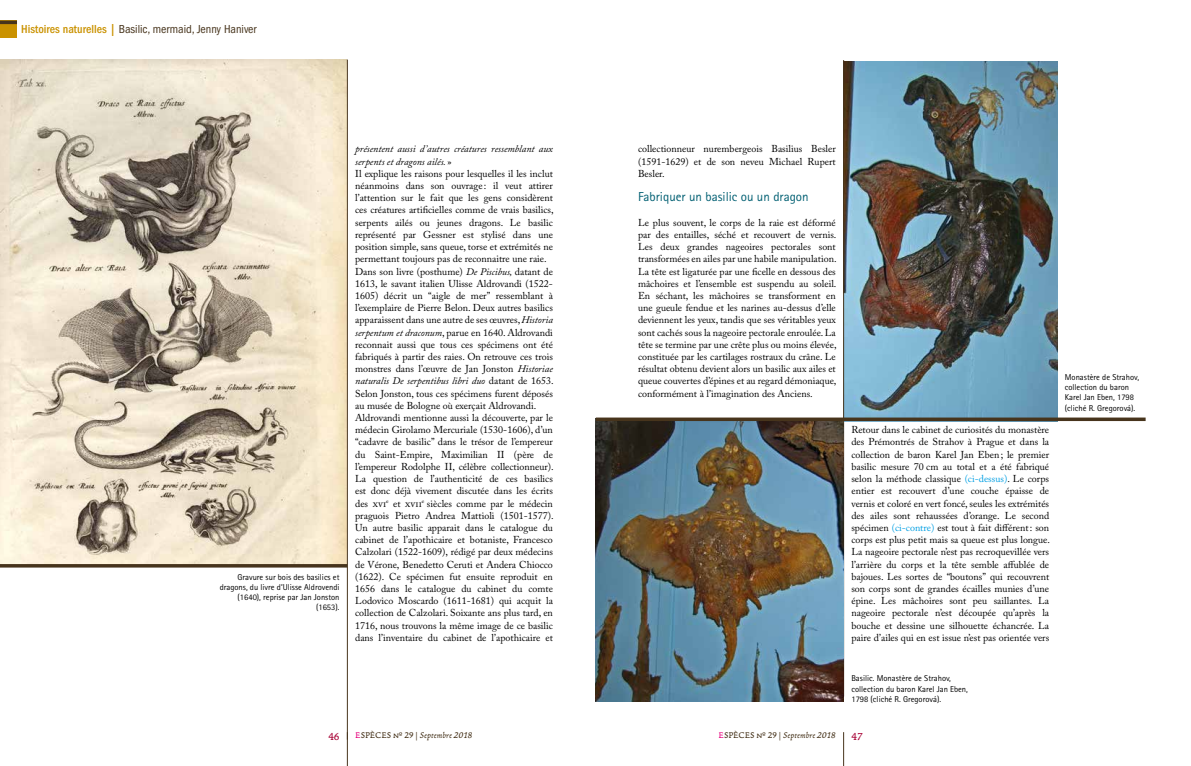
<style>
.page{position:relative;width:1191px;height:766px;background:#fff}
.page>*{position:absolute;margin:0;border:0;box-sizing:border-box;transform-origin:0 0}
.t1{font:13px "Rotis Sans Serif";color:#005f72}
.t2{font:condensed 12px "ITC Franklin Gothic Std";color:#47341c}
.t3{font:11px "Francesco";color:#aa0b3c}
.t4{font:10px/12.2px "Adobe Caslon Pro";color:#000;text-align:justify}
.t5{font:italic 9px "Francesco";letter-spacing:.01em;color:#47341c}
.t6{font:8.5px/10.2px "Rotis Sans Serif";color:#000}
.s1{font-weight:500;color:#ca9200}
.s2{font-style:italic}
.s3{color:#009fe3}
.s4{font-style:normal;color:#e6007d}
.s5{font-style:normal}
</style>
<div class="page">
<hr style="left:347px;top:732px;width:1px;height:33px;background:#47341c">
<hr style="left:843px;top:732px;width:1px;height:33px;background:#47341c">
<div style="left:0;top:21px;width:17px;height:17px;background:#ca9200"></div>
<hr style="left:0;top:21px;width:17px;height:3px;background:#47341c">
<img style="left:844px;top:61px;width:213px;height:356px">
<img style="left:0;top:60px;width:347px;height:504px">
<hr style="left:347px;top:60px;width:1px;height:679px;background:#47341c">
<hr style="left:843px;top:60px;width:1px;height:636px;background:#47341c">
<hr style="left:0;top:564px;width:347px;height:3px;background:#47341c">
<img style="left:595px;top:419px;width:248px;height:282px">
<svg style="left:596px;top:417px;width:549px;height:4px;background:#584a37"></svg>
<p class="t2" style="left:21px;top:22px;width:237px"><span class="s1">Histoires naturelles |</span> Basilic, mermaid, Jenny Haniver</p>
<p class="t6" style="left:220px;top:571px;width:121px;text-align:right">Gravure sur bois des basilics et dragons, du livre d’Ulisse Aldrovendi (1640), reprise par Jan Jonston (1653).</p>
<p class="t4" style="left:355px;top:143px;width:200px;text-align:left"><span class="s2">présentent aussi d’autres créatures ressemblant aux serpents et dragons ailés.</span> »<br>Il explique les raisons pour lesquelles il les inclut néanmoins dans son ouvrage : il veut attirer l’attention sur le fait que les gens considèrent ces créatures artificielles comme de vrais basilics, serpents ailés ou jeunes dragons. Le basilic représenté par Gessner est stylisé dans une position simple, sans queue, torse et extrémités ne permettant toujours pas de reconnaitre une raie.<br>Dans son livre (posthume) <span class="s2">De Piscibus,</span> datant de 1613, le savant italien Ulisse Aldrovandi (1522- 1605) décrit un “aigle de mer” ressemblant à l’exemplaire de Pierre Belon. Deux autres basilics apparaissent dans une autre de ses œuvres, <span class="s2">Historia serpentum et draconum</span>, parue en 1640. Aldrovandi reconnait aussi que tous ces spécimens ont été fabriqués à partir des raies. On retrouve ces trois monstres dans l’œuvre de Jan Jonston <span class="s2">Historiae naturalis De serpentibus libri duo</span> datant de 1653.<br>Selon Jonston, tous ces spécimens furent déposés au musée de Bologne où exerçait Aldrovandi.<br>Aldrovandi mentionne aussi la découverte, par le médecin Girolamo Mercuriale (1530-1606), d’un “cadavre de basilic” dans le trésor de l’empereur du Saint-Empire, Maximilian II (père de l’empereur Rodolphe II, célèbre collectionneur).<br>La question de l’authenticité de ces basilics est donc déjà vivement discutée dans les écrits des XVI<sup>e</sup> et XVII<sup>e</sup> siècles comme par le médecin praguois Pietro Andrea Mattioli (1501-1577).<br>Un autre basilic apparait dans le catalogue du cabinet de l’apothicaire et botaniste, Francesco Calzolari (1522-1609), rédigé par deux médecins de Vérone, Benedetto Ceruti et Andera Chiocco (1622). Ce spécimen fut ensuite reproduit en 1656 dans le catalogue du cabinet du comte Lodovico Moscardo (1611-1681) qui acquit la collection de Calzolari. Soixante ans plus tard, en 1716, nous trouvons la même image de ce basilic dans l’inventaire du cabinet de l’apothicaire et</p>
<p class="t4" style="left:638px;top:143px;width:199px">collectionneur nurembergeois Basilius Besler (1591-1629) et de son neveu Michael Rupert Besler.</p>
<h1 class="t1" style="left:638px;top:189px;width:172px">Fabriquer un basilic ou un dragon</h1>
<p class="t4" style="left:638px;top:216px;width:200px">Le plus souvent, le corps de la raie est déformé par des entailles, séché et recouvert de vernis.<br>Les deux grandes nageoires pectorales sont transformées en ailes par une habile manipulation.<br>La tête est ligaturée par une ficelle en dessous des mâchoires et l’ensemble est suspendu au soleil.<br>En séchant, les mâchoires se transforment en une gueule fendue et les narines au-dessus d’elle deviennent les yeux, tandis que ses véritables yeux sont cachés sous la nageoire pectorale enroulée. La tête se termine par une crête plus ou moins élevée, constituée par les cartilages rostraux du crâne. Le résultat obtenu devient alors un basilic aux ailes et queue couvertes d’épines et au regard démoniaque, conformément à l’imagination des Anciens.</p>
<p class="t4" style="left:851px;top:423px;width:200px">Retour dans le cabinet de curiosités du monastère des Prémontrés de Strahov à Prague et dans la collection de baron Karel Jan Eben; le premier basilic mesure 70 cm au total et a été fabriqué selon la méthode classique <span class="s3">(ci-dessus)</span>. Le corps entier est recouvert d’une couche épaisse de vernis et coloré en vert foncé, seules les extrémités des ailes sont rehaussées d’orange. Le second spécimen <span class="s3">(ci-contre)</span> est tout à fait différent: son corps est plus petit mais sa queue est plus longue.<br>La nageoire pectorale n’est pas recroquevillée vers l’arrière du corps et la tête semble affublée de bajoues. Les sortes de “boutons” qui recouvrent son corps sont de grandes écailles munies d’une épine. Les mâchoires sont peu saillantes. La nageoire pectorale n’est découpée qu’après la bouche et dessine une silhouette échancrée. La paire d’ailes qui en est issue n’est pas orientée vers</p>
<p class="t6" style="left:851px;top:673px;width:118px">Basilic. Monastère de Strahov, collection du baron Karel Jan Eben,<br>1798 (cliché R. Gregorová).</p>
<p class="t3" style="left:328px;top:728px;width:13px">46</p>
<p class="t5" style="left:355px;top:728px;width:119px"><span class="s4">E</span><span class="s5">SPÈCES № 29 |</span> Septembre 2018</p>
<p class="t5" style="left:718px;top:728px;width:119px"><span class="s4">E</span><span class="s5">SPÈCES № 29 |</span> Septembre 2018</p>
<p class="t3" style="left:851px;top:728px;width:13px">47</p>
<p class="t6" style="left:1064px;top:372px;width:76px">Monastère de Strahov, collection du baron<br>Karel Jan Eben, 1798 (cliché R. Gregorová).</p>
</div>
